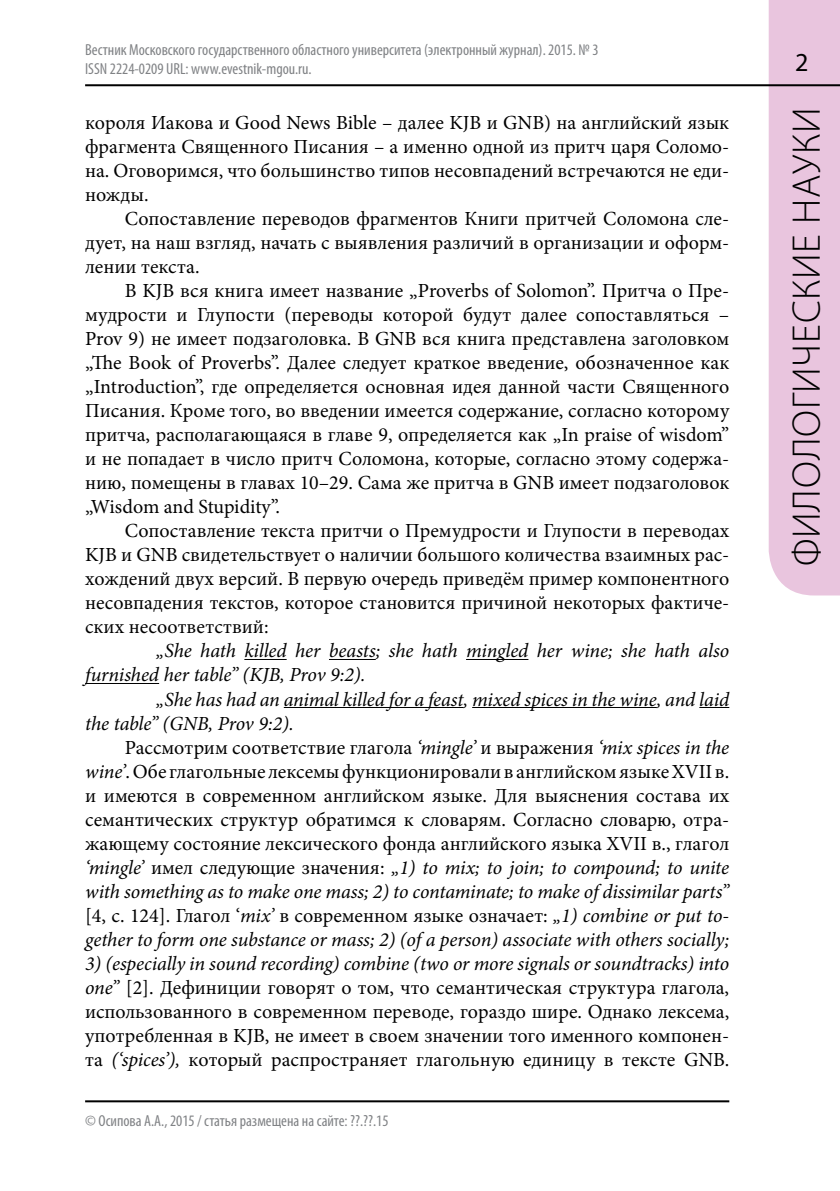
<style>
.page{position:relative;width:840px;height:1191px;background:#fff}
.page>*{position:absolute;margin:0;border:0;box-sizing:border-box;transform-origin:0 0}
.t1{font:300 40px "Myriad Pro";letter-spacing:.02em;color:#000}
.t2{font:26px "Myriad Pro";color:#000}
.t3{font:20px/24px "Minion Pro";color:#000;text-align:justify}
.t4{font:italic 20px/24px "Minion Pro";letter-spacing:-.005em;color:#000}
.t5{font:condensed 16px/19.2px "Myriad Pro";color:#808285}
.s1{font-style:italic}
</style>
<div class="page">
<div style="left:768px;top:0;width:71px;height:595px;background:#e9c5de"></div>
<hr style="left:85px;top:84px;width:754px;height:2px;background:#000">
<hr style="left:85px;top:1100px;width:644px;height:2px;background:#000">
<hr style="left:244px;top:659px;width:42px;height:1px;background:#000">
<hr style="left:329px;top:659px;width:46px;height:1px;background:#000">
<hr style="left:466px;top:659px;width:62px;height:1px;background:#000">
<hr style="left:85px;top:683px;width:74px;height:1px;background:#000">
<hr style="left:283px;top:707px;width:180px;height:1px;background:#000">
<hr style="left:472px;top:707px;width:184px;height:1px;background:#000">
<hr style="left:699px;top:707px;width:30px;height:1px;background:#000">
<p class="t5" style="left:85px;top:39px;width:514px">Вестник Московского государственного областного университета (электронный журнал). 2015. № 3<br>ISSN 2224-0209 URL: www.evestnik-mgou.ru.</p>
<p class="t3" style="left:85px;top:111px;width:645px">короля Иакова и Good News Bible – далее KJB и GNB) на английский язык фрагмента Священного Писания – а именно одной из притч царя Соломо&shy;на. Оговоримся, что большинство типов несовпадений встречаются не еди&shy;ножды.</p>
<p class="t3" style="left:85px;top:207px;width:645px;text-indent:40px">Сопоставление переводов фрагментов Книги притчей Соломона сле&shy;дует, на наш взгляд, начать c выявления различий в организации и оформ&shy;лении текста.</p>
<p class="t3" style="left:85px;top:279px;width:645px;text-indent:40px">В KJB вся книга имеет название „Proverbs of Solomon”. Притча о Пре&shy;мудрости и Глупости (переводы которой будут далее сопоставляться – Prov 9) не имеет подзаголовка. В GNB вся книга представлена заголовком „The Book of Proverbs”. Далее следует краткое введение, обозначенное как „Introduction”, где определяется основная идея данной части Священного Писания. Кроме того, во введении имеется содержание, согласно которому притча, располагающаяся в главе 9, определяется как „In praise of wisdom” и не попадает в число притч Соломона, которые, согласно этому содержа&shy;нию, помещены в главах 10–29. Сама же притча в GNB имеет подзаголовок „Wisdom and Stupidity”.</p>
<p class="t3" style="left:85px;top:519px;width:645px;text-indent:40px">Сопоставление текста притчи о Премудрости и Глупости в переводах KJB и GNB свидетельствует о наличии большого количества взаимных рас&shy;хождений двух версий. В первую очередь приведём пример компонентного несовпадения текстов, которое становится причиной некоторых фактиче&shy;ских несоответствий:</p>
<p class="t4" style="left:85px;top:639px;width:645px;text-indent:71px">„She hath killed her beasts; she hath mingled her wine; she hath also furnished her table” (KJB, Prov 9:2).</p>
<p class="t4" style="left:85px;top:687px;width:645px;text-indent:71px">„She has had an animal killed for a feast, mixed spices in the wine, and laid the table” (GNB, Prov 9:2).</p>
<p class="t3" style="left:85px;top:735px;width:645px;text-indent:40px">Рассмотрим соответствие глагола <span class="s1">‘mingle’</span> и выражения <span class="s1">‘mix spices in the wine’</span>. Обе глагольные лексемы функционировали в английском языке XVII в. и имеются в современном английском языке. Для выяснения состава их семантических структур обратимся к словарям. Согласно словарю, отра&shy;жающему состояние лексического фонда английского языка XVII в., глагол <span class="s1">‘mingle’</span> имел следующие значения: <span class="s1">„1) to mix; to join; to compound; to unite with something as to make one mass; 2) to contaminate; to make of dissimilar parts” </span>[4, c. 124]. Глагол ‘<span class="s1">mix’</span> в современном языке означает: <span class="s1">„1) combine or put to&shy;gether to form one substance or mass; 2) (of a person) associate with others socially;</span></p>
<p class="t3" style="left:85px;top:951px;width:645px"><span class="s1">3) (especially in sound recording) combine (two or more signals or soundtracks) into one”</span> [2]. Дефиниции говорят о том, что семантическая структура глагола, использованного в современном переводе, гораздо шире. Однако лексема, употребленная в KJB, не имеет в своем значении того именного компонен&shy;та <span class="s1">(‘spices’),</span> который распространяет глагольную единицу в тексте GNB.</p>
<p class="t5" style="left:85px;top:1111px;width:305px">© Осипова А.А., 2015 / статья размещена на сайте: ??.??.15</p>
<h2 class="t2" style="left:794px;top:47px;width:15px">2</h2>
<h1 class="t1" style="left:782px;top:566px;width:461px;rotate:-90deg">филологические науки</h1>
</div>
